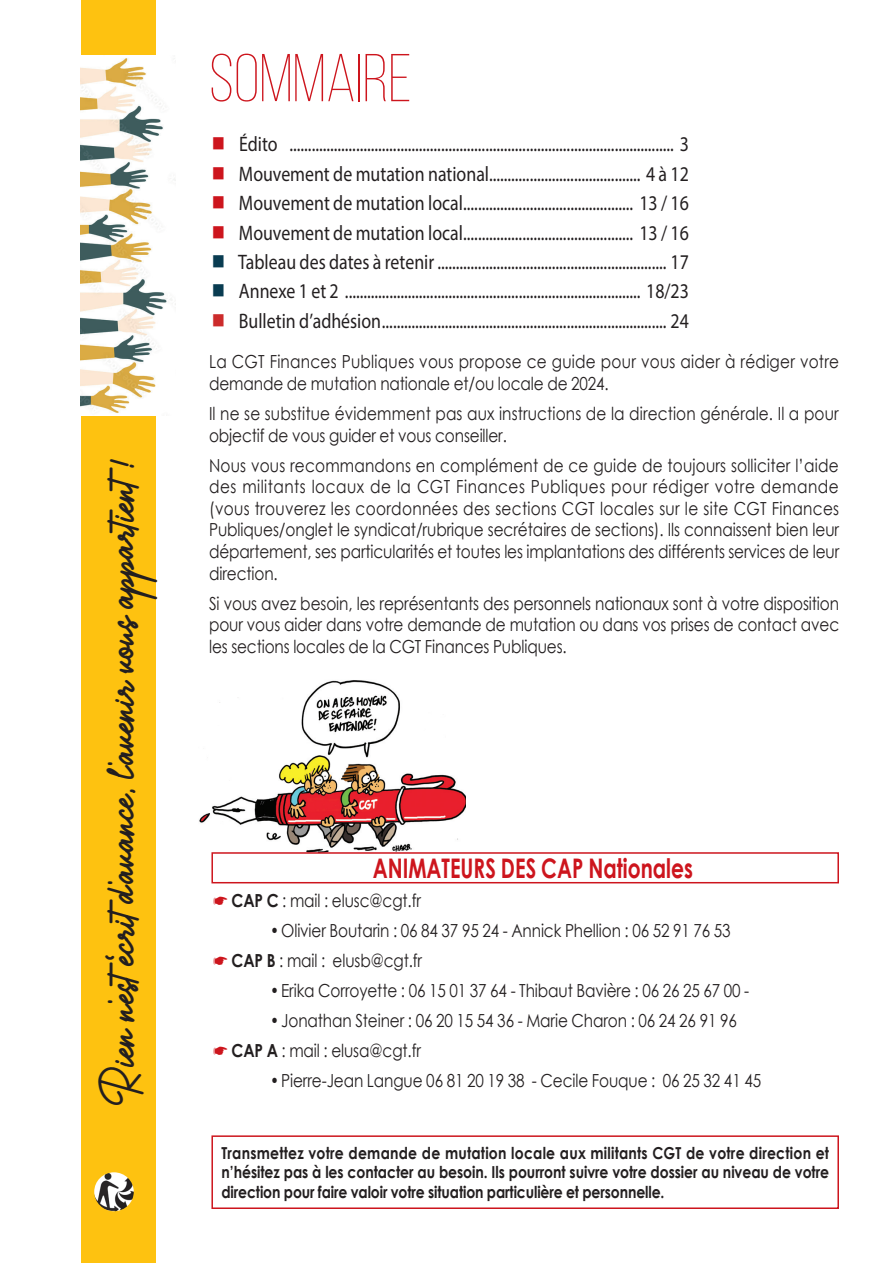
<style>
.page{position:relative;width:893px;height:1263px;background:#fff}
.page>*{position:absolute;margin:0;border:0;box-sizing:border-box;transform-origin:0 0}
.t1{font:300 67.5px "Bebas Neue";color:#cd151d}
.t2{font:36px "Authentica";color:#231f20;scale:.9 1}
.t3{font:700 27px "Century Gothic";color:#cd151d;scale:.75 1}
.t4{font:21px "Myriad Pro";color:#231f20;scale:.85 1}
.t5{font:18px/21.6px "Century Gothic";letter-spacing:-.01em;color:#231f20;scale:.85 1}
.t6{font:18px/21.6px "Century Gothic";letter-spacing:.015em;color:#231f20;scale:.85 1}
.t7{font:18px/21.6px "Century Gothic";letter-spacing:.01em;color:#231f20;scale:.85 1}
.t8{font:700 16.5px/19.8px "Century Gothic";letter-spacing:-.01em;color:#231f20;text-align:justify;scale:.85 1}
.s1{color:#cd151d}
.s2{color:#093c51}
.s3{color:#cc2b2b}
.s4{font-weight:700}
</style>
<div class="page">
<div style="left:81px;top:0;width:74px;height:1263px;background:#fec210"></div>
<img style="left:94px;top:1172px;width:40px;height:39px;border-radius:20px">
<div style="left:211px;top:1135px;width:628px;height:74px;border:2px solid #cd151d"></div>
<img style="left:199px;top:680px;width:266px;height:172px">
<div style="left:211px;top:852px;width:628px;height:31px;border:2px solid #cd151d"></div>
<img style="left:80px;top:55px;width:95px;height:360px">
<h2 class="t2" style="left:100px;top:1104px;width:719px;rotate:-90deg">Rien n’estécritd’avance, l’avenir vous appartient!</h2>
<h1 class="t1" style="left:209px;top:42px;width:204px">SOMMAIRE</h1>
<p class="t4" style="left:212px;top:131px;width:563px"><span class="s1">■</span> Édito ........................................................................................................ 3</p>
<p class="t4" style="left:212px;top:161px;width:563px"><span class="s1">■</span> Mouvement de mutation national......................................... 4 à 12</p>
<p class="t4" style="left:212px;top:190px;width:563px"><span class="s1">■</span> Mouvement de mutation local.............................................. 13 / 16</p>
<p class="t4" style="left:212px;top:220px;width:563px"><span class="s1">■</span> Mouvement de mutation local.............................................. 13 / 16</p>
<p class="t4" style="left:212px;top:249px;width:563px"><span class="s2">■</span> Tableau des dates à retenir .............................................................. 17</p>
<p class="t4" style="left:212px;top:278px;width:563px"><span class="s2">■</span> Annexe 1 et 2 ................................................................................ 18/23</p>
<p class="t4" style="left:212px;top:308px;width:563px"><span class="s3">■</span> Bulletin d’adhésion............................................................................. 24</p>
<p class="t6" style="left:209px;top:351px;width:743px">La CGT Finances Publiques vous propose ce guide pour vous aider à rédiger votre demande de mutation nationale et/ou locale de 2024.</p>
<p class="t7" style="left:209px;top:402px;width:742px">Il ne se substitue évidemment pas aux instructions de la direction générale. Il a pour objectif de vous guider et vous conseiller.</p>
<p class="t5" style="left:209px;top:454px;width:743px;text-align:justify">Nous vous recommandons en complément de ce guide de toujours solliciter l’aide des militants locaux de la CGT Finances Publiques pour rédiger votre demande (vous trouverez les coordonnées des sections CGT locales sur le site CGT Finances Publiques/onglet le syndicat/rubrique secrétaires de sections). Ils connaissent bien leur département, ses particularités et toutes les implantations des différents services de leur direction.</p>
<p class="t5" style="left:209px;top:592px;width:743px;text-align:justify">Si vous avez besoin, les représentants des personnels nationaux sont à votre disposition pour vous aider dans votre demande de mutation ou dans vos prises de contact avec les sections locales de la CGT Finances Publiques.</p>
<h3 class="t3" style="left:373px;top:848px;width:428px">ANIMATEURS DES CAP Nationales</h3>
<p class="t5" style="left:232px;top:889px;width:224px"><span class="s4">CAP C</span> : mail : elusc@cgt.fr</p>
<p class="t5" style="left:232px;top:915px;width:589px;line-height:30.2px;text-indent:39px">• Olivier Boutarin : 06 84 37 95 24 - Annick Phellion : 06 52 91 76 53<br><span class="s4">CAP B</span> : mail : elusb@cgt.fr</p>
<p class="t5" style="left:271px;top:979px;width:564px">• Erika Corroyette : 06 15 01 37 64 - Thibaut Bavière : 06 26 25 67 00 -</p>
<p class="t5" style="left:232px;top:1005px;width:596px;line-height:30.2px;text-indent:39px">• Jonathan Steiner : 06 20 15 54 36 - Marie Charon : 06 24 26 91 96<br><span class="s4">CAP A</span> : mail : elusa@cgt.fr</p>
<p class="t5" style="left:271px;top:1070px;width:578px">• Pierre-Jean Langue 06 81 20 19 38 - Cecile Fouque : 06 25 32 41 45</p>
<p class="t8" style="left:221px;top:1142px;width:716px">Transmettez votre demande de mutation locale aux militants CGT de votre direction et n’hésitez pas à les contacter au besoin. Ils pourront suivre votre dossier au niveau de votre direction pour faire valoir votre situation particulière et personnelle.</p>
</div>
